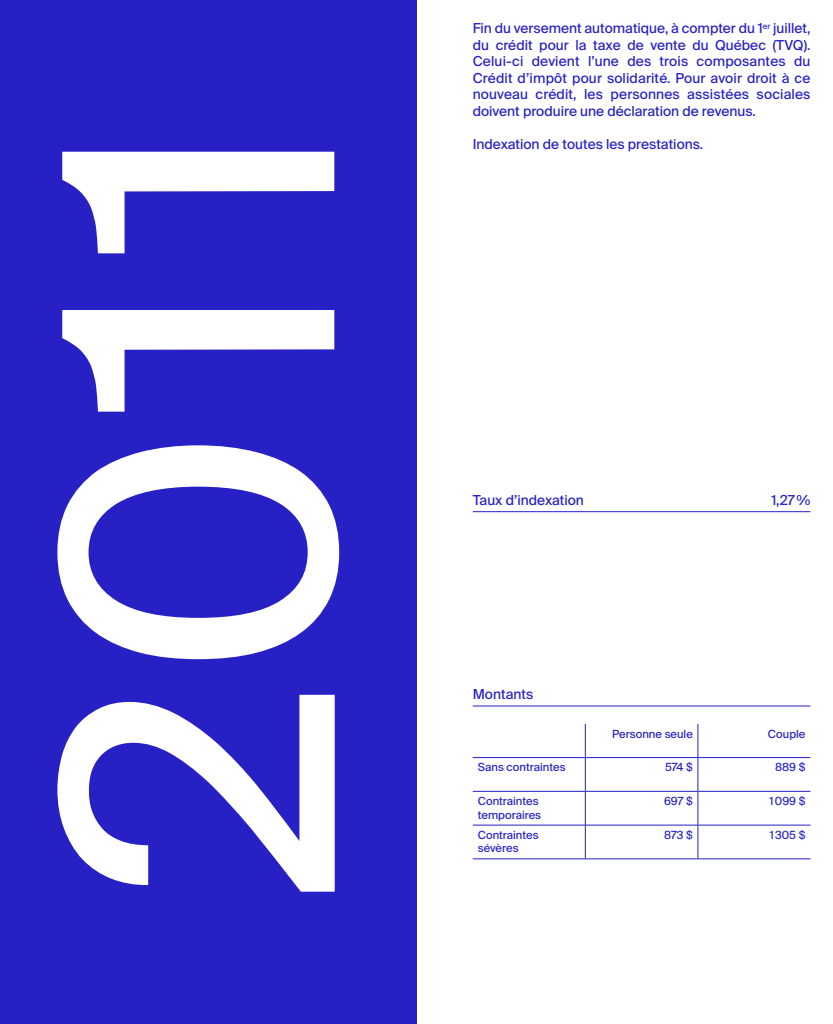
<style>
.page{position:relative;width:833px;height:1024px;background:#fff}
.page>*{position:absolute;margin:0;border:0;box-sizing:border-box;transform-origin:0 0}
.t1{font:375px "Suisse Intl";color:#fff}
.t2{font:13.75px/16.5px "Suisse Intl";color:#2720c5;text-align:justify}
.t3{font:11.25px/13.5px "Suisse Intl";color:#2720c5}
</style>
<div class="page">
<div style="left:0;top:0;width:416px;height:1024px;background:#2720c5"></div>
<hr style="left:472px;top:511px;width:338px;height:1px;background:#2720c5">
<hr style="left:472px;top:706px;width:338px;height:1px;background:#2720c5">
<hr style="left:472px;top:791px;width:113px;height:1px;background:#2720c5">
<hr style="left:585px;top:791px;width:112px;height:1px;background:#2720c5">
<hr style="left:698px;top:791px;width:112px;height:1px;background:#2720c5">
<hr style="left:472px;top:825px;width:113px;height:1px;background:#2720c5">
<hr style="left:585px;top:825px;width:112px;height:1px;background:#2720c5">
<hr style="left:698px;top:825px;width:112px;height:1px;background:#2720c5">
<hr style="left:472px;top:858px;width:113px;height:1px;background:#2720c5">
<hr style="left:585px;top:858px;width:113px;height:1px;background:#2720c5">
<hr style="left:698px;top:858px;width:112px;height:1px;background:#2720c5">
<hr style="left:585px;top:724px;width:1px;height:33px;background:#2720c5">
<hr style="left:697px;top:724px;width:1px;height:33px;background:#2720c5">
<hr style="left:585px;top:758px;width:1px;height:33px;background:#2720c5">
<hr style="left:697px;top:758px;width:1px;height:33px;background:#2720c5">
<hr style="left:585px;top:791px;width:1px;height:34px;background:#2720c5">
<hr style="left:697px;top:791px;width:1px;height:34px;background:#2720c5">
<hr style="left:585px;top:825px;width:1px;height:34px;background:#2720c5">
<hr style="left:697px;top:825px;width:1px;height:34px;background:#2720c5">
<hr style="left:472px;top:757px;width:113px;height:1px;background:#2720c5">
<hr style="left:585px;top:757px;width:113px;height:1px;background:#2720c5">
<hr style="left:698px;top:757px;width:112px;height:1px;background:#2720c5">
<h1 class="t1" style="left:-16px;top:902px;width:784px;rotate:-90deg">2011</h1>
<p class="t2" style="left:472px;top:20px;width:339px">Fin du versement automatique, à compter du 1<sup>er</sup> juillet, du crédit pour la taxe de vente du Québec (TVQ).<br>Celui-ci devient l’une des trois composantes du Crédit d’impôt pour solidarité. Pour avoir droit à ce nouveau crédit, les personnes assistées sociales doivent produire une déclaration de revenus.</p>
<p class="t2" style="left:473px;top:136px;width:232px">Indexation de toutes les prestations.</p>
<p class="t2" style="left:472px;top:492px;width:113px">Taux d’indexation</p>
<p class="t2" style="left:771px;top:492px;width:41px">1,27%</p>
<p class="t2" style="left:472px;top:686px;width:62px">Montants</p>
<p class="t3" style="left:612px;top:727px;width:82px">Personne seule</p>
<p class="t3" style="left:768px;top:727px;width:39px">Couple</p>
<p class="t3" style="left:478px;top:760px;width:89px">Sans contraintes</p>
<p class="t3" style="left:665px;top:760px;width:29px">574 $</p>
<p class="t3" style="left:775px;top:760px;width:32px">889 $</p>
<p class="t3" style="left:478px;top:794px;width:65px">Contraintes temporaires</p>
<p class="t3" style="left:664px;top:794px;width:30px">697 $</p>
<p class="t3" style="left:769px;top:794px;width:37px">1099 $</p>
<p class="t3" style="left:478px;top:828px;width:62px">Contraintes sévères</p>
<p class="t3" style="left:664px;top:828px;width:30px">873 $</p>
<p class="t3" style="left:769px;top:828px;width:37px">1305 $</p>
</div>
